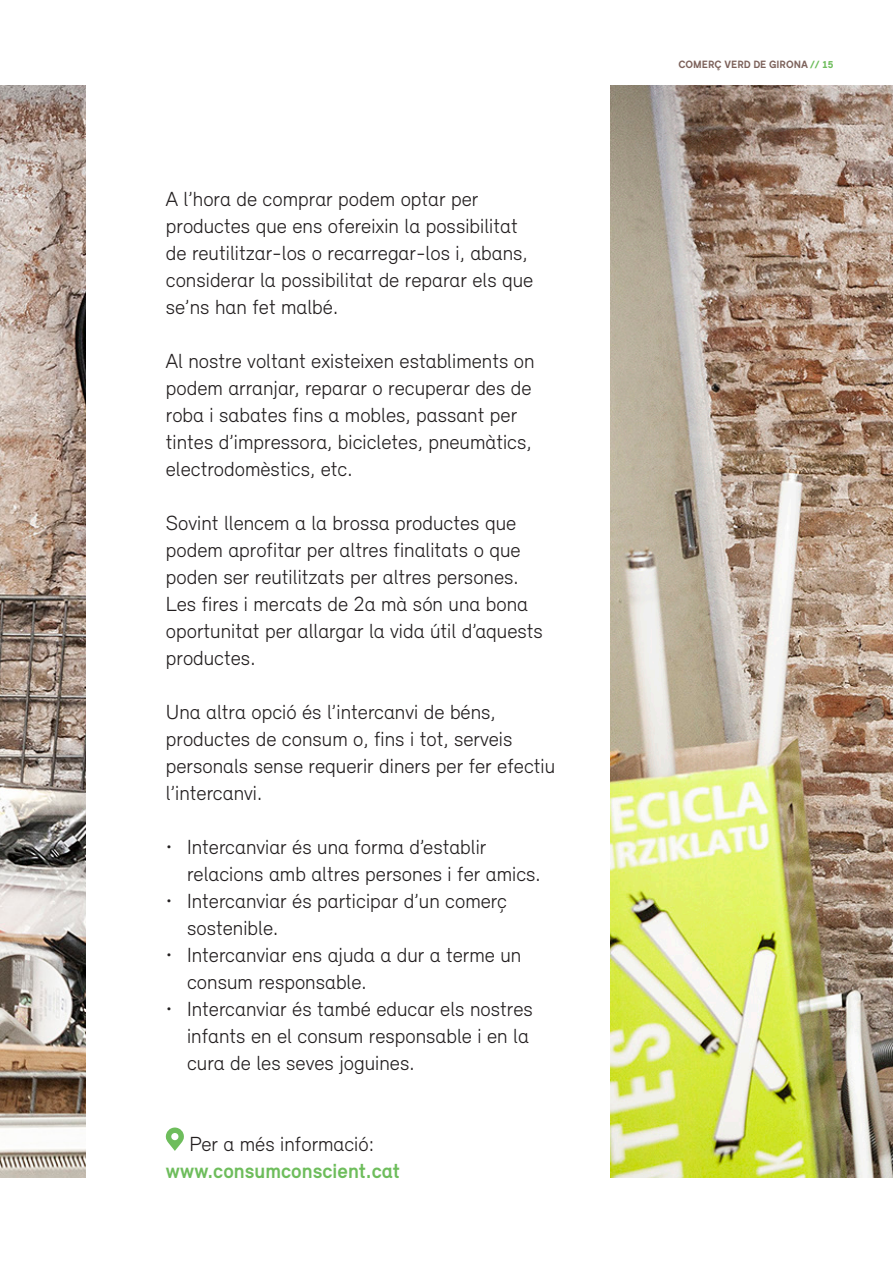
<style>
.page{position:relative;width:893px;height:1263px;background:#fff}
.page>*{position:absolute;margin:0;border:0;box-sizing:border-box;transform-origin:0 0}
.t1{font:300 21px/27px "Relevant";color:#231f20}
.t2{font:700 21px "Relevant";color:#6ebd5c}
.t3{font:700 10.5px "Rezero";color:#7d625b}
.s1{font-family:"Relevant";font-weight:900;color:#6ebd5c}
</style>
<div class="page">
<img style="left:0;top:85px;width:85px;height:1093px">
<img style="left:611px;top:85px;width:282px;height:1093px">
<svg style="left:166px;top:1127px;width:18px;height:24px"></svg>
<p class="t1" style="left:166px;top:185px;width:369px">A l’hora de comprar podem optar per productes que ens ofereixin la possibilitat de reutilitzar-los o recarregar-los i, abans, considerar la possibilitat de reparar els que se’ns han fet malbé.</p>
<p class="t1" style="left:166px;top:347px;width:370px">Al nostre voltant existeixen establiments on podem arranjar, reparar o recuperar des de roba i sabates fins a mobles, passant per tintes d’impressora, bicicletes, pneumàtics, electrodomèstics, etc.</p>
<p class="t1" style="left:166px;top:509px;width:379px">Sovint llencem a la brossa productes que podem aprofitar per altres finalitats o que poden ser reutilitzats per altres persones.<br>Les fires i mercats de 2a mà són una bona oportunitat per allargar la vida útil d’aquests productes.</p>
<p class="t1" style="left:166px;top:698px;width:391px">Una altra opció és l’intercanvi de béns, productes de consum o, fins i tot, serveis personals sense requerir diners per fer efectiu l’intercanvi.</p>
<p class="t1" style="left:187px;top:833px;width:355px;text-indent:-21px">• Intercanviar és una forma d’establir relacions amb altres persones i fer amics.</p>
<p class="t1" style="left:187px;top:887px;width:321px;text-indent:-21px">• Intercanviar és participar d’un comerç sostenible.</p>
<p class="t1" style="left:187px;top:941px;width:336px;text-indent:-21px">• Intercanviar ens ajuda a dur a terme un consum responsable.</p>
<p class="t1" style="left:187px;top:995px;width:347px;text-indent:-21px">• Intercanviar és també educar els nostres infants en el consum responsable i en la cura de les seves joguines.</p>
<p class="t1" style="left:189px;top:1130px;width:186px">Per a més informació:</p>
<p class="t2" style="left:166px;top:1158px;width:236px">www.consumconscient.cat</p>
<p class="t3" style="left:678px;top:59px;width:157px">COMERÇ VERD DE GIRONA <span class="s1">// 15</span></p>
</div>
